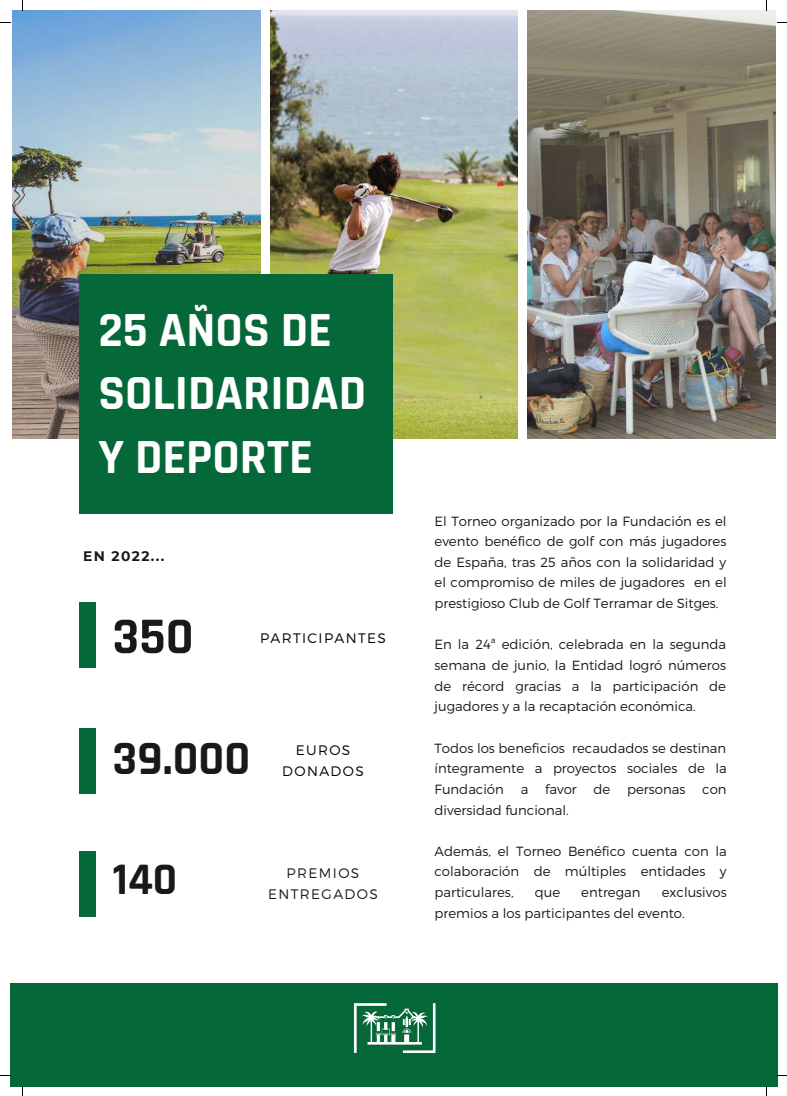
<style>
.page{position:relative;width:787px;height:1096px;background:#fff}
.page>*{position:absolute;margin:0;border:0;box-sizing:border-box;transform-origin:0 0}
.t1{font:700 52.12px "Rajdhani";color:#191919}
.t2{font:700 49.62px/63.8px "Rajdhani";color:#fff}
.t3{font:700 48.38px "Rajdhani";color:#191919}
.t4{font:700 45.62px "Rajdhani";color:#191919}
.t5{font:300 13.75px/21.6px "Montserrat";letter-spacing:.1em;color:#000;text-align:center}
.t6{font:300 13.75px/21.6px "Montserrat";letter-spacing:.1em;color:#191919;text-align:center}
.t7{font:700 13.75px "Montserrat";letter-spacing:.1em;color:#191919}
.t8{font:300 13.25px/20.6px "Montserrat";color:#191919;text-align:justify}
</style>
<div class="page">
<img style="left:270px;top:10px;width:248px;height:428px">
<img style="left:527px;top:10px;width:249px;height:428px">
<img style="left:12px;top:10px;width:249px;height:428px">
<div style="left:80px;top:275px;width:313px;height:238px;background:#056839"></div>
<div style="left:80px;top:602px;width:16px;height:65px;background:#056839"></div>
<div style="left:80px;top:727px;width:16px;height:66px;background:#056839"></div>
<div style="left:80px;top:850px;width:16px;height:66px;background:#056839"></div>
<div style="left:10px;top:983px;width:767px;height:103px;background:#056839"></div>
<img style="left:353px;top:1003px;width:83px;height:51px">
<h2 class="t2" style="left:98px;top:299px;width:269px">25 AÑOS DE<br>SOLIDARIDAD<br>Y DEPORTE</h2>
<p class="t7" style="left:83px;top:548px;width:83px">EN 2022...</p>
<h1 class="t1" style="left:113px;top:604px;width:82px">350</h1>
<p class="t5" style="left:260px;top:626px;width:127px">PARTICIPANTES</p>
<h3 class="t3" style="left:113px;top:728px;width:139px">39.000</h3>
<p class="t5" style="left:282px;top:738px;width:83px">EUROS<br>DONADOS</p>
<h3 class="t4" style="left:113px;top:851px;width:66px">140</h3>
<p class="t6" style="left:268px;top:861px;width:111px">PREMIOS<br>ENTREGADOS</p>
<p class="t8" style="left:434px;top:510px;width:294px">El Torneo organizado por la Fundación es el evento benéfico de golf con más jugadores de España, tras 25 años con la solidaridad y el compromiso de miles de jugadores en el prestigioso Club de Golf Terramar de Sitges.</p>
<p class="t8" style="left:434px;top:633px;width:293px">En la 24ª edición, celebrada en la segunda semana de junio, la Entidad logró números de récord gracias a la participación de jugadores y a la recaptación económica.</p>
<p class="t8" style="left:434px;top:736px;width:294px">Todos los beneficios recaudados se destinan íntegramente a proyectos sociales de la Fundación</p>
<p class="t8" style="left:521px;top:778px;width:9px">a</p>
<p class="t8" style="left:545px;top:778px;width:33px">favor</p>
<p class="t8" style="left:594px;top:778px;width:18px">de</p>
<p class="t8" style="left:627px;top:778px;width:60px">personas</p>
<p class="t8" style="left:702px;top:778px;width:26px">con</p>
<p class="t8" style="left:434px;top:798px;width:136px">diversidad funcional.</p>
<p class="t8" style="left:434px;top:840px;width:294px">Además, el Torneo Benéfico cuenta con la colaboración de múltiples entidades y particulares,</p>
<p class="t8" style="left:434px;top:881px;width:294px;text-indent:227px">exclusivos premios a los participantes del evento.</p>
<p class="t8" style="left:535px;top:881px;width:27px">que</p>
<p class="t8" style="left:581px;top:881px;width:61px">entregan</p>
</div>
